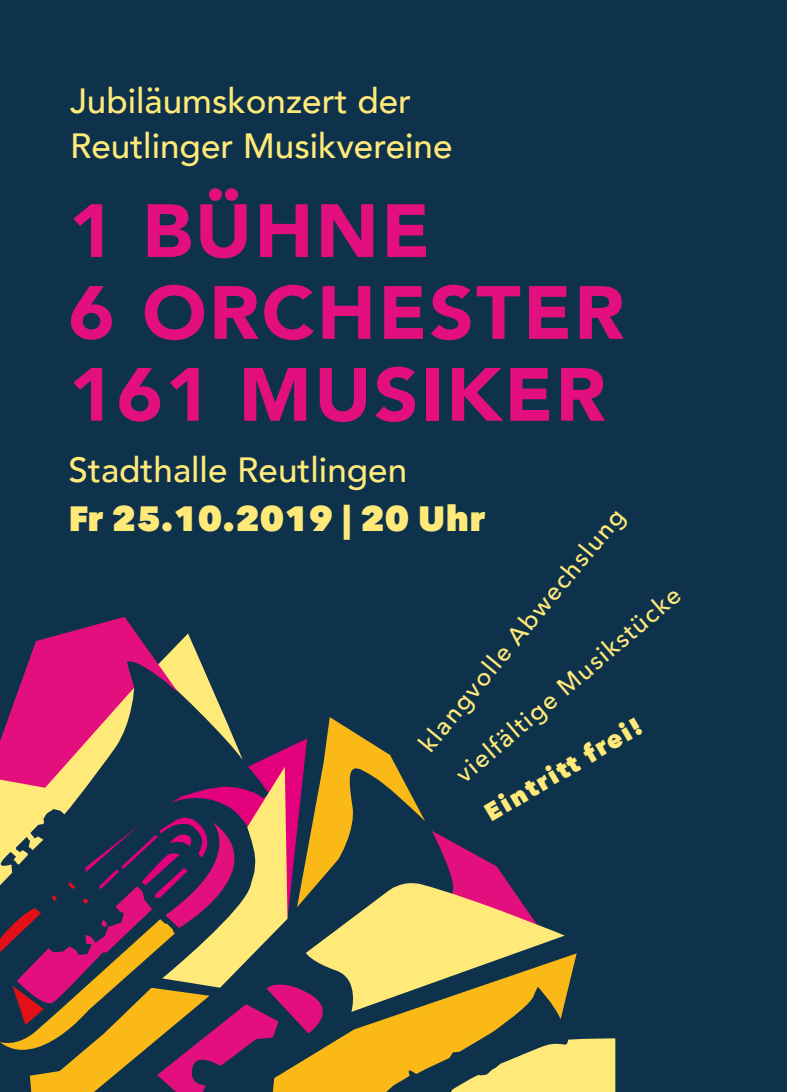
<style>
.page{position:relative;width:787px;height:1092px;background:#fff}
.page>*{position:absolute;margin:0;border:0;box-sizing:border-box;transform-origin:0 0}
.t1{font:900 74.5px/81.8px "Avenir";letter-spacing:.03em;color:#e40f7e;scale:1.04 1}
.t2{font:500 35px/45px "Avenir";color:#ffea79}
.t3{font:800 35px "Avenir Next";color:#ffea79}
.t4{font:500 25px "Avenir Next";color:#ffea79}
.t5{font:800 25px "Avenir Next";color:#ffea79}
</style>
<div class="page">
<div style="left:0;top:0;width:787px;height:1091px;background:#0e324c"></div>
<svg style="left:0;top:617px;width:615px;height:474px"></svg>
<p class="t2" style="left:70px;top:76px;width:384px">Jubiläumskonzert der<br>Reutlinger Musikvereine</p>
<h1 class="t1" style="left:69px;top:188px;width:536px">1 BÜHNE<br>6 ORCHESTER<br>161 MUSIKER</h1>
<p class="t2" style="left:69px;top:445px;width:340px">Stadthalle Reutlingen</p>
<p class="t3" style="left:69px;top:497px;width:418px">Fr 25.10.2019 | 20 Uhr</p>
<p class="t4" style="left:406px;top:733px;width:309px;rotate:-50deg">klangvolle Abwechslung</p>
<p class="t4" style="left:444px;top:760px;width:289px;rotate:-40deg">vielfältige Musikstücke</p>
<p class="t5" style="left:479px;top:801px;width:180px;rotate:-31deg">Eintritt frei!</p>
</div>
